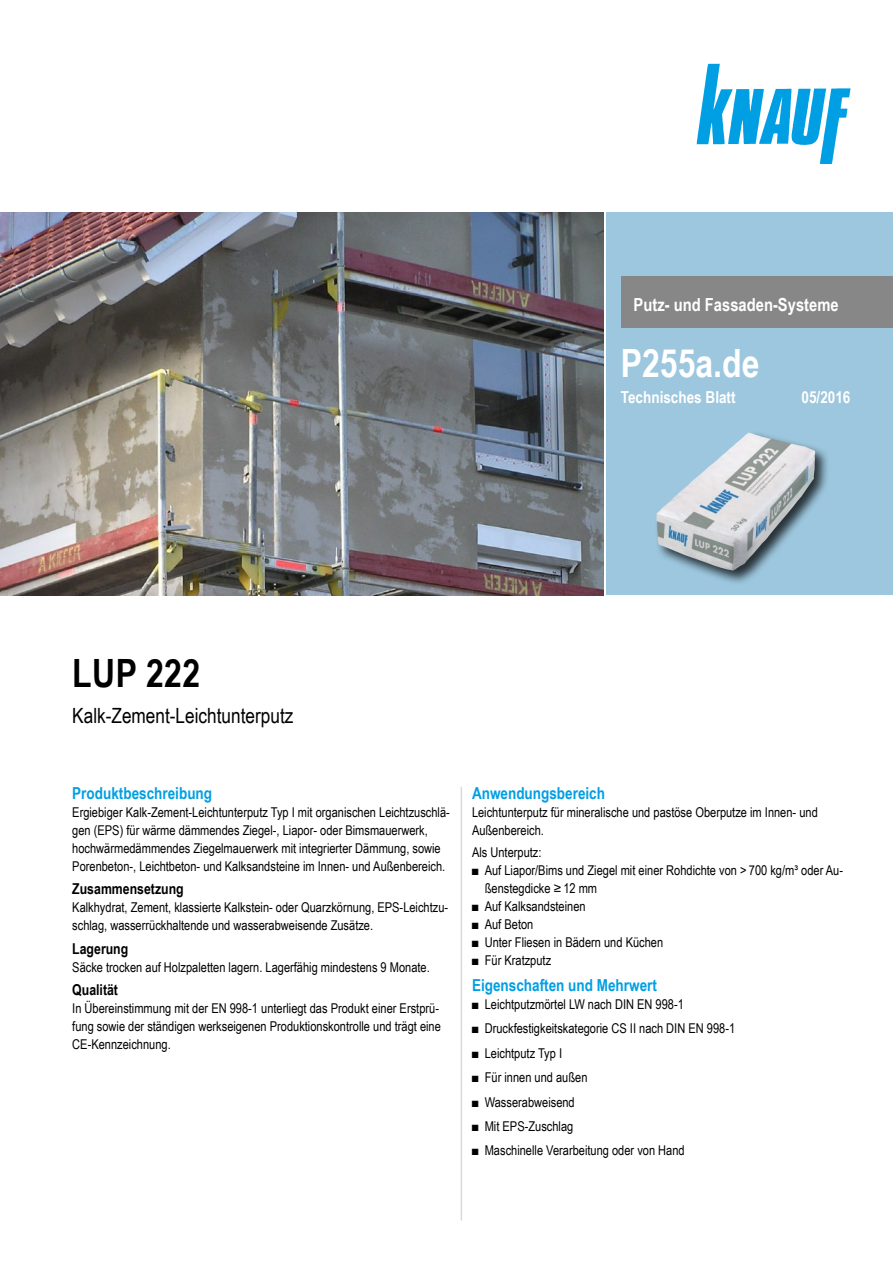
<style>
.page{position:relative;width:893px;height:1263px;background:#fff}
.page>*{position:absolute;margin:0;border:0;box-sizing:border-box;transform-origin:0 0}
.Dokumentbezeichnung{font:700 39px "Arial Narrow";color:#fff}
.Titel_1te_Zeile_TB{font:700 39px "Arial Narrow";letter-spacing:.01em;color:#000}
.Titel_2te_Zeile_TB{font:21px "Arial Narrow";color:#000}
.t1{font:700 18px "Arial Narrow";color:#fff}
.Ue3_Beschreibung_11{font:700 16.5px "Arial Narrow";color:#009fe3}
.Ausgabe_TB{font:700 16.5px "Arial Narrow";color:#fff}
.Ue4_Beschreibung_10{font:700 15px "Arial Narrow";color:#000}
.Text_TB{font:13.5px/18px "Arial Narrow";color:#000}
.Text_Abs_o_TB{font:13.5px "Arial Narrow";color:#000}
</style>
<div class="page">
<div style="left:606px;top:213px;width:287px;height:382px;background:#9dc7de"></div>
<div style="left:621px;top:276px;width:272px;height:51px;background:#878787"></div>
<img style="left:697px;top:64px;width:153px;height:99px">
<div style="left:654px;top:430px;width:176px;height:155px;background:#000;opacity:.75"></div>
<img style="left:656px;top:432px;width:159px;height:139px">
<img style="left:0;top:213px;width:604px;height:382px">
<hr style="left:461px;top:787px;width:1px;height:433px;background:#dadada">
<h3 class="t1" style="left:634px;top:291px;width:207px">Putz- und Fassaden-Systeme</h3>
<p class="Dokumentbezeichnung" style="left:621px;top:333px;width:140px">P255a.de</p>
<p class="Ausgabe_TB" style="left:621px;top:385px;width:116px">Technisches Blatt</p>
<p class="Ausgabe_TB" style="left:801px;top:385px;width:50px">05/2016</p>
<p class="Titel_1te_Zeile_TB" style="left:72px;top:644px;width:129px">LUP 222</p>
<h1 class="Titel_2te_Zeile_TB" style="left:72px;top:700px;width:223px">Kalk-Zement-Leichtunterputz</h1>
<p class="Ue3_Beschreibung_11" style="left:72px;top:780px;width:141px">Produktbeschreibung</p>
<p class="Text_TB" style="left:72px;top:802px;width:379px">Ergiebiger Kalk-Zement-Leichtunterputz Typ I mit organischen Leichtzuschlä&shy;gen (EPS) für wärme dämmendes Ziegel-, Liapor- oder Bimsmauerwerk, hochwärmedämmendes Ziegelmauerwerk mit integrierter Dämmung, sowie Porenbeton-, Leichtbeton- und Kalksandsteine im Innen- und Außenbereich.</p>
<p class="Ue4_Beschreibung_10" style="left:72px;top:877px;width:113px">Zusammensetzung</p>
<p class="Text_TB" style="left:72px;top:898px;width:377px">Kalkhydrat, Zement, klassierte Kalkstein- oder Quarzkörnung, EPS-Leichtzu&shy;schlag, wasserrückhaltende und wasserabweisende Zusätze.</p>
<p class="Ue4_Beschreibung_10" style="left:72px;top:937px;width:58px">Lagerung</p>
<p class="Text_TB" style="left:72px;top:957px;width:359px">Säcke trocken auf Holzpaletten lagern. Lagerfähig mindestens 9 Monate.</p>
<p class="Ue4_Beschreibung_10" style="left:72px;top:978px;width:47px">Qualität</p>
<p class="Text_TB" style="left:72px;top:999px;width:370px">In Übereinstimmung mit der EN 998-1 unterliegt das Produkt einer Erstprü&shy;fung sowie der ständigen werkseigenen Produktionskontrolle und trägt eine<br>CE‑Kennzeichnung.</p>
<p class="Ue3_Beschreibung_11" style="left:472px;top:780px;width:135px">Anwendungsbereich</p>
<p class="Text_TB" style="left:472px;top:802px;width:347px">Leichtunterputz für mineralische und pastöse Oberputze im Innen- und<br>Außenbereich.</p>
<p class="Text_Abs_o_TB" style="left:472px;top:842px;width:71px">Als Unterputz:</p>
<p class="Text_TB" style="left:485px;top:861px;width:360px;text-indent:-13px">■ Auf Liapor/Bims und Ziegel mit einer Rohdichte von &gt; 700 kg/m³ oder Au&shy;ßenstegdicke ≥ 12 mm</p>
<p class="Text_TB" style="left:472px;top:897px;width:115px">■ Auf Kalksandsteinen</p>
<p class="Text_TB" style="left:472px;top:915px;width:63px">■ Auf Beton</p>
<p class="Text_TB" style="left:472px;top:933px;width:193px">■ Unter Fliesen in Bädern und Küchen</p>
<p class="Text_TB" style="left:472px;top:951px;width:81px">■ Für Kratzputz</p>
<p class="Ue3_Beschreibung_11" style="left:472px;top:973px;width:186px">Eigenschaften und Mehrwert</p>
<p class="Text_TB" style="left:472px;top:995px;width:213px">■ Leichtputzmörtel LW nach DIN EN 998-1</p>
<p class="Text_TB" style="left:472px;top:1019px;width:265px">■ Druckfestigkeitskategorie CS II nach DIN EN 998-1</p>
<p class="Text_TB" style="left:472px;top:1043px;width:92px">■ Leichtputz Typ I</p>
<p class="Text_TB" style="left:472px;top:1068px;width:117px">■ Für innen und außen</p>
<p class="Text_TB" style="left:472px;top:1092px;width:104px">■ Wasserabweisend</p>
<p class="Text_TB" style="left:472px;top:1116px;width:103px">■ Mit EPS-Zuschlag</p>
<p class="Text_TB" style="left:472px;top:1141px;width:214px">■ Maschinelle Verarbeitung oder von Hand</p>
</div>
